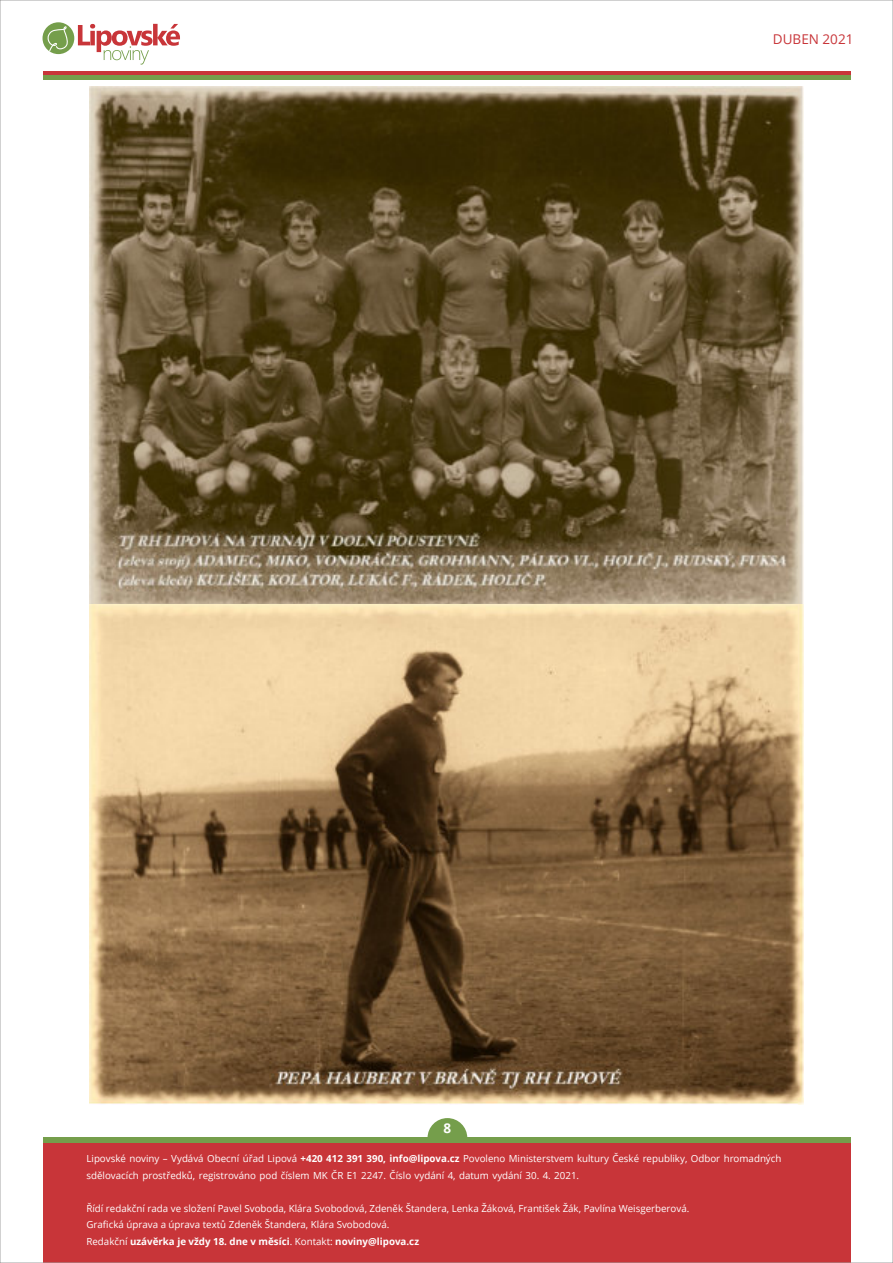
<style>
.page{position:relative;width:893px;height:1263px;background:#fff}
.page>*{position:absolute;margin:0;border:0;box-sizing:border-box;transform-origin:0 0}
.t1{font:13.5px "Open Sans";color:#c83539}
.t2{font:700 13.5px "Open Sans";color:#fff}
.t3{font:9.75px/16.5px "Open Sans";color:#fff}
.s1{font-weight:700}
</style>
<div class="page">
<hr style="left:43px;top:71px;width:807px;height:4px;background:#c83539">
<hr style="left:43px;top:75px;width:807px;height:4px;background:#759e4b">
<svg style="left:78px;top:24px;width:102px;height:41px"></svg>
<div style="left:43px;top:22px;width:31px;height:32px;background:#759e4b;border-radius:50%"></div>
<svg style="left:47px;top:26px;width:21px;height:26px"></svg>
<div style="left:428px;top:1118px;width:39px;height:40px;background:#759e4b;border-radius:50%"></div>
<div style="left:43px;top:1137px;width:808px;height:7px;background:#759e4b"></div>
<div style="left:43px;top:1143px;width:808px;height:120px;background:#c83539"></div>
<img style="left:89px;top:87px;width:715px;height:518px">
<img style="left:89px;top:605px;width:715px;height:499px">
<h1 class="t1" style="left:773px;top:34px;width:82px">DUBEN 2021</h1>
<h1 class="t2" style="left:443px;top:1123px;width:9px">8</h1>
<p class="t3" style="left:86px;top:1151px;width:696px">Lipovské noviny – Vydává Obecní úřad Lipová <span class="s1">+420 412 391 390, info@lipova.cz</span> Povoleno Ministerstvem kultury České republiky, Odbor hromadných sdělovacích prostředků, registrováno pod číslem MK ČR E1 2247. Číslo vydání 4, datum vydání 30. 4. 2021.</p>
<p class="t3" style="left:86px;top:1201px;width:604px">Řídí redakční rada ve složení Pavel Svoboda, Klára Svobodová, Zdeněk Štandera, Lenka Žáková, František Žák, Pavlína Weisgerberová.<br>Grafická úprava a úprava textů Zdeněk Štandera, Klára Svobodová.<br>Redakční <span class="s1">uzávěrka je vždy 18. dne v měsíci</span>. Kontakt: <span class="s1">noviny@lipova.cz</span></p>
</div>
